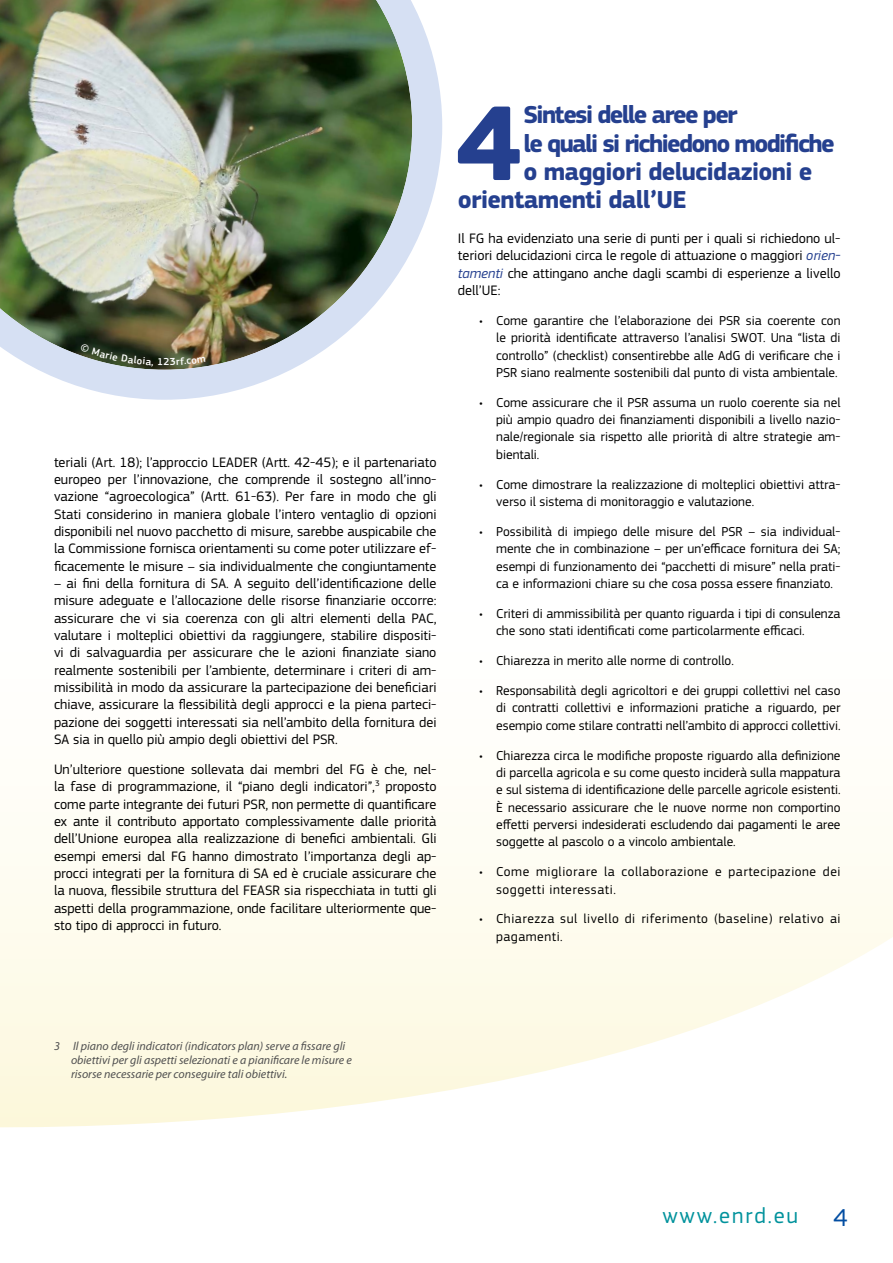
<style>
.page{position:relative;width:893px;height:1263px;background:#fff}
.page>*{position:absolute;margin:0;border:0;box-sizing:border-box;transform-origin:0 0}
.t1{font:700 110.7px "PF Square Sans Pro";color:#25408f}
.t2{font:700 25.5px "PF Square Sans Pro";letter-spacing:-.065em;color:#25408f}
.t3{font:700 25.5px "PF Square Sans Pro";letter-spacing:-.025em;color:#25408f}
.t4{font:25.5px "PF Square Sans Pro";color:#034ea2}
.t5{font:22.5px "PF Square Sans Pro";letter-spacing:.08em;color:#00929c}
.t6{font:14.25px/17.4px "PF Square Sans Pro";color:#000;text-align:justify}
.t7{font:13.5px/17.2px "PF Square Sans Pro";color:#000;text-align:justify}
.t8{font:13.5px/17.2px "PF Square Sans Pro";letter-spacing:.04em;color:#000}
.t9{font:italic 12px/14.1px "Myriad Pro";color:#515151}
.t10{font:500 10.5px "PF Square Sans Pro";color:#fff}
.s1{font-style:italic;color:#25408f}
</style>
<div class="page">
<svg style="left:0;top:826px;width:893px;height:302px;fill:#fefcee"></svg>
<img style="left:0;top:0;width:442px;height:400px">
<svg style="left:80px;top:344px;width:83px;height:23px;background:#404b3a"></svg>
<svg style="left:170px;top:357px;width:36px;height:8px"></svg>
<p class="t10" style="left:164px;top:356px;width:8px">2</p>
<p class="t6" style="left:54px;top:453px;width:384px">teriali (Art. 18); l’approccio LEADER (Artt. 42-45); e il partenariato europeo per l’innovazione, che comprende il sostegno all’inno&shy;vazione “agroecologica” (Artt. 61-63). Per fare in modo che gli Stati considerino in maniera globale l’intero ventaglio di opzioni disponibili nel nuovo pacchetto di misure, sarebbe auspicabile che la Commissione fornisca orientamenti su come poter utilizzare ef&shy;ficacemente le misure – sia individualmente che congiuntamente</p>
<p class="t6" style="left:54px;top:575px;width:384px">– ai fini della fornitura di SA. A seguito dell’identificazione delle misure adeguate e l’allocazione delle risorse finanziarie occorre: assicurare che vi sia coerenza con gli altri elementi della PAC, valutare i molteplici obiettivi da raggiungere, stabilire dispositi&shy;vi di salvaguardia per assicurare che le azioni finanziate siano realmente sostenibili per l’ambiente, determinare i criteri di am&shy;missibilità in modo da assicurare la partecipazione dei beneficiari chiave, assicurare la flessibilità degli approcci e la piena parteci&shy;pazione dei soggetti interessati sia nell’ambito della fornitura dei SA sia in quello più ampio degli obiettivi del PSR.</p>
<p class="t6" style="left:54px;top:761px;width:384px">Un’ulteriore questione sollevata dai membri del FG è che, nel&shy;la fase di programmazione, il “piano degli indicatori”,<sup>3</sup> proposto come parte integrante dei futuri PSR, non permette di quantificare ex ante il contributo apportato complessivamente dalle priorità dell’Unione europea alla realizzazione di benefici ambientali. Gli esempi emersi dal FG hanno dimostrato l’importanza degli ap&shy;procci integrati per la fornitura di SA ed è cruciale assicurare che la nuova, flessibile struttura del FEASR sia rispecchiata in tutti gli aspetti della programmazione, onde facilitare ulteriormente que&shy;sto tipo di approcci in futuro.</p>
<h1 class="t1" style="left:456px;top:77px;width:68px">4</h1>
<h2 class="t2" style="left:523px;top:100px;width:216px">Sintesi delle aree per</h2>
<h2 class="t2" style="left:523px;top:128px;width:313px">le quali si richiedono modifiche</h2>
<h2 class="t3" style="left:523px;top:156px;width:290px">o maggiori delucidazioni e</h2>
<h2 class="t3" style="left:458px;top:185px;width:230px">orientamenti dall’UE</h2>
<p class="t6" style="left:458px;top:230px;width:384px">Il FG ha evidenziato una serie di punti per i quali si richiedono ul&shy;teriori delucidazioni circa le regole di attuazione o maggiori <span class="s1">orien&shy;tamenti</span> che attingano anche dagli scambi di esperienze a livello dell’UE:</p>
<p class="t7" style="left:496px;top:312px;width:346px;text-indent:-17px">• Come garantire che l’elaborazione dei PSR sia coerente con le priorità identificate attraverso l’analisi SWOT. Una “lista di controllo” (checklist) consentirebbe alle AdG di verificare che i PSR siano realmente sostenibili dal punto di vista ambientale.</p>
<p class="t7" style="left:496px;top:394px;width:346px;text-indent:-17px">• Come assicurare che il PSR assuma un ruolo coerente sia nel più ampio quadro dei finanziamenti disponibili a livello nazio&shy;nale/regionale sia rispetto alle priorità di altre strategie am&shy;bientali.</p>
<p class="t7" style="left:496px;top:476px;width:346px;text-indent:-17px">• Come dimostrare la realizzazione di molteplici obiettivi attra&shy;verso il sistema di monitoraggio e valutazione.</p>
<p class="t7" style="left:496px;top:523px;width:346px;text-indent:-17px">• Possibilità di impiego delle misure del PSR – sia individual&shy;mente che in combinazione – per un’efficace fornitura dei SA; esempi di funzionamento dei “pacchetti di misure” nella prati&shy;ca e informazioni chiare su che cosa possa essere finanziato.</p>
<p class="t7" style="left:496px;top:605px;width:346px;text-indent:-17px">• Criteri di ammissibilità per quanto riguarda i tipi di consulenza che sono stati identificati come particolarmente efficaci.</p>
<p class="t7" style="left:479px;top:652px;width:256px">• Chiarezza in merito alle norme di controllo.</p>
<p class="t7" style="left:496px;top:682px;width:346px;text-indent:-17px">• Responsabilità degli agricoltori e dei gruppi collettivi nel caso di contratti collettivi e informazioni pratiche a riguardo, per esempio come stilare contratti nell’ambito di approcci collettivi.</p>
<p class="t7" style="left:496px;top:747px;width:346px;text-indent:-17px">• Chiarezza circa le modifiche proposte riguardo alla definizione di parcella agricola e su come questo inciderà sulla mappatura e sul sistema di identificazione delle parcelle agricole esistenti.<br>È necessario assicurare che le nuove norme non comportino effetti perversi indesiderati escludendo dai pagamenti le aree soggette al pascolo o a vincolo ambientale.</p>
<p class="t8" style="left:496px;top:863px;width:346px;text-indent:-17px">• Come migliorare la collaborazione e partecipazione dei soggetti interessati.</p>
<p class="t8" style="left:496px;top:910px;width:346px;text-indent:-17px">• Chiarezza sul livello di riferimento (baseline) relativo ai pagamenti.</p>
<p class="t9" style="left:71px;top:1038px;width:282px;text-indent:-17px">3 Il piano degli indicatori (indicators plan) serve a fissare gli obiettivi per gli aspetti selezionati e a pianificare le misure e risorse necessarie per conseguire tali obiettivi.</p>
<h3 class="t5" style="left:662px;top:1202px;width:137px">www.enrd.eu</h3>
<h2 class="t4" style="left:833px;top:1203px;width:16px">4</h2>
</div>
